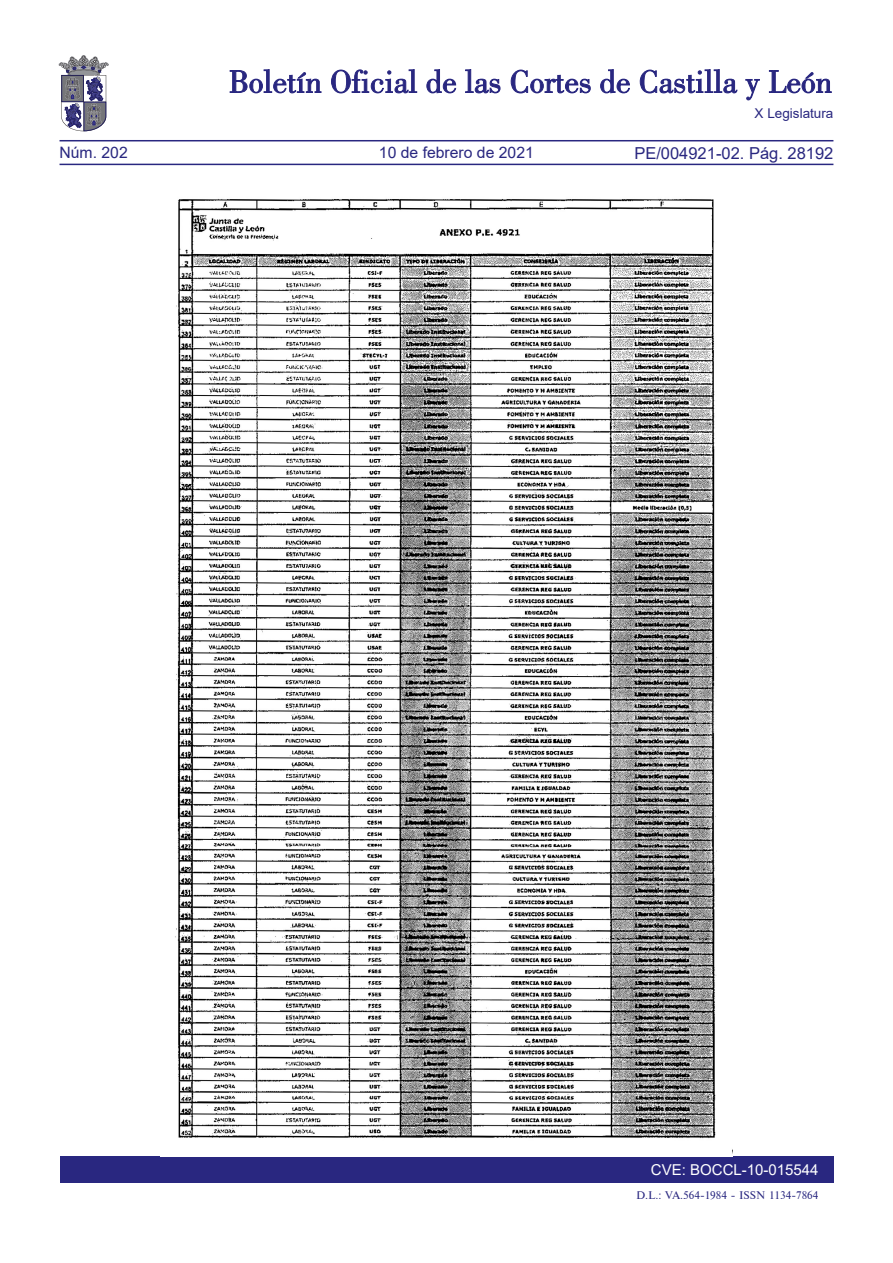
<style>
.page{position:relative;width:893px;height:1263px;background:#fff}
.page>*{position:absolute;margin:0;border:0;box-sizing:border-box;transform-origin:0 0}
.t1{font:16.5px "Arial";color:#292780}
.t2{font:15.75px "Arial";color:#292780}
.t3{font:15px "Arial";color:#fff}
.t4{font:13.5px "Arial";color:#292780}
.t5{font:10.5px "Times";color:#292780}
</style>
<div class="page">
<div style="left:60px;top:1157px;width:773px;height:26px;background:#292780"></div>
<hr style="left:60px;top:164px;width:773px;height:1px;background:#292780">
<hr style="left:60px;top:140px;width:773px;height:1px;background:#292780">
<svg style="left:230px;top:69px;width:91px;height:24px"></svg>
<svg style="left:331px;top:69px;width:86px;height:24px"></svg>
<svg style="left:426px;top:69px;width:30px;height:24px"></svg>
<svg style="left:465px;top:69px;width:35px;height:24px"></svg>
<svg style="left:511px;top:70px;width:80px;height:23px"></svg>
<svg style="left:600px;top:69px;width:30px;height:24px"></svg>
<svg style="left:640px;top:69px;width:97px;height:24px"></svg>
<svg style="left:745px;top:79px;width:15px;height:21px"></svg>
<svg style="left:769px;top:70px;width:62px;height:23px"></svg>
<svg style="left:59px;top:55px;width:49px;height:76px"></svg>
<img style="left:175px;top:199px;width:542px;height:940px">
<p class="t4" style="left:755px;top:104px;width:80px">X Legislatura</p>
<h2 class="t2" style="left:60px;top:142px;width:70px">Núm. 202</h2>
<h2 class="t2" style="left:379px;top:142px;width:156px">10 de febrero de 2021</h2>
<h1 class="t1" style="left:634px;top:141px;width:201px">PE/004921-02. Pág. 28192</h1>
<h3 class="t3" style="left:651px;top:1159px;width:169px">CVE: BOCCL-10-015544</h3>
<p class="t5" style="left:636px;top:1189px;width:184px">D.L.: VA.564-1984 - ISSN 1134-7864</p>
</div>
